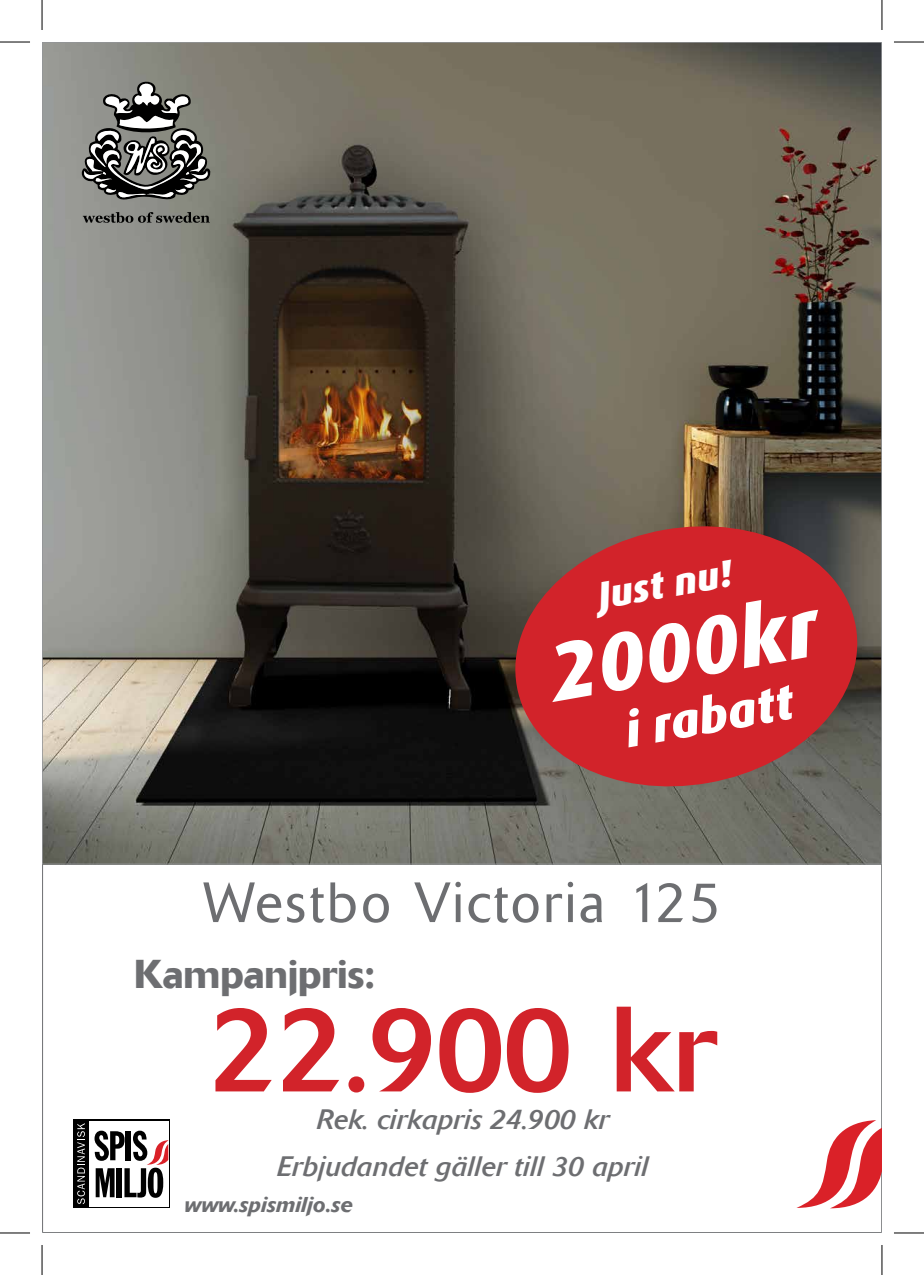
<style>
.page{position:relative;width:924px;height:1275px;background:#fff}
.page>*{position:absolute;margin:0;border:0;box-sizing:border-box;transform-origin:0 0}
.t1{font:120px "Delta";color:#d2232a}
.t2{font:italic 800 81.8px "Dax";color:#fff}
.t3{font:300 56.2px "Delta";letter-spacing:.05em;color:#6d6e71}
.t4{font:italic 800 48.4px "Dax";color:#fff}
.t5{font:500 40px "Delta";color:#6d6e71}
.t6{font:italic 800 38.2px "Dax";color:#fff}
.t7{font:italic 28px/46.6px "Delta";color:#6d6e71;text-align:center}
.t8{font:italic 500 21.4px "Delta";color:#6d6e71}
</style>
<div class="page">
<svg style="left:796px;top:1120px;width:85px;height:88px"></svg>
<div style="left:73px;top:1119px;width:97px;height:89px;background:linear-gradient(to bottom,#000,#000)"></div>
<div style="left:89px;top:1121px;width:79px;height:85px;background:#fff"></div>
<svg style="left:77px;top:1123px;width:8px;height:81px"></svg>
<svg style="left:94px;top:1130px;width:74px;height:67px"></svg>
<img style="left:44px;top:44px;width:835px;height:818px">
<svg style="left:515px;top:521px;width:341px;height:265px;background:#b52f32"></svg>
<svg style="left:82px;top:82px;width:128px;height:120px"></svg>
<svg style="left:83px;top:212px;width:127px;height:11px"></svg>
<hr style="left:0;top:42px;width:30px;height:1px;background:#000">
<hr style="left:893px;top:42px;width:30px;height:1px;background:#000">
<hr style="left:0;top:1232px;width:30px;height:1px;background:#000">
<hr style="left:893px;top:1232px;width:30px;height:1px;background:#000">
<hr style="left:42px;top:0;width:1px;height:30px;background:#000">
<hr style="left:42px;top:1245px;width:1px;height:30px;background:#000">
<hr style="left:881px;top:0;width:1px;height:30px;background:#000">
<hr style="left:881px;top:1245px;width:1px;height:30px;background:#000">
<h3 class="t6" style="left:594px;top:574px;width:138px;rotate:-10deg">Just nu!</h3>
<h2 class="t2" style="left:541px;top:628px;width:272px;rotate:-10deg">2000kr</h2>
<h3 class="t4" style="left:620px;top:703px;width:171px;rotate:-10deg">i rabatt</h3>
<h3 class="t3" style="left:203px;top:870px;width:518px">Westbo Victoria 125</h3>
<h3 class="t5" style="left:134px;top:949px;width:243px">Kampanjpris:</h3>
<h1 class="t1" style="left:209px;top:979px;width:507px">22.900 kr</h1>
<p class="t7" style="left:277px;top:1096px;width:373px">Rek. cirkapris 24.900 kr<br>Erbjudandet gäller till 30 april</p>
<p class="t8" style="left:184px;top:1191px;width:170px">www.spismiljo.se</p>
</div>
